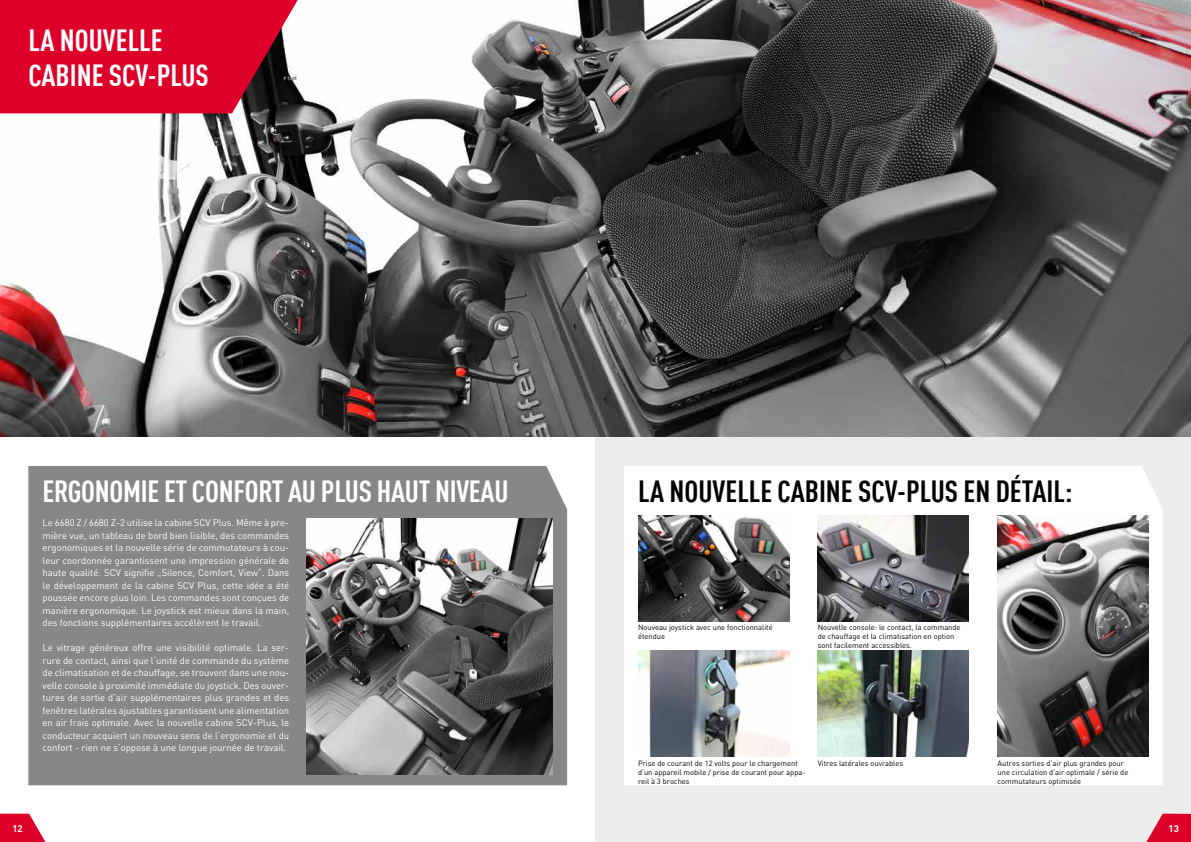
<style>
.page{position:relative;width:1191px;height:842px;background:#fff}
.page>*{position:absolute;margin:0;border:0;box-sizing:border-box;transform-origin:0 0}
.t1{font:700 condensed 30px/34.5px "DIN Offc Pro";letter-spacing:-.01em;color:#fff}
.t2{font:700 condensed 30px "DIN Offc Pro";color:#000}
.t3{font:9.5px/12.5px "DIN Offc Pro";color:#fff;text-align:justify}
.t4{font:700 9.5px "DIN Offc Pro";color:#fff}
.t5{font:7.5px/9px "DIN Offc Pro";color:#000}
</style>
<div class="page">
<svg style="left:0;top:814px;width:45px;height:28px"></svg>
<div style="left:595px;top:0;width:596px;height:842px;background:#ececec"></div>
<div style="left:624px;top:466px;width:538px;height:319px;background:#fff"></div>
<div style="left:28px;top:466px;width:539px;height:319px;background:#868786"></div>
<svg style="left:1146px;top:814px;width:45px;height:28px"></svg>
<img style="left:0;top:0;width:1191px;height:437px">
<svg style="left:0;top:0;width:298px;height:113px;background:#cd082d"></svg>
<img style="left:818px;top:515px;width:151px;height:106px">
<img style="left:818px;top:651px;width:151px;height:106px">
<img style="left:638px;top:651px;width:151px;height:106px">
<img style="left:638px;top:515px;width:151px;height:106px">
<img style="left:306px;top:519px;width:247px;height:255px">
<img style="left:997px;top:515px;width:151px;height:242px">
<h1 class="t1" style="left:28px;top:21px;width:182px">LA NOUVELLE<br>CABINE SCV-PLUS</h1>
<h1 class="t1" style="left:43px;top:472px;width:467px">ERGONOMIE ET CONFORT AU PLUS HAUT NIVEAU</h1>
<p class="t3" style="left:43px;top:516px;width:248px">Le 6680 Z / 6680 Z-2 utilise la cabine SCV Plus. Même à pre&shy;mière vue, un tableau de bord bien lisible, des commandes ergonomiques et la nouvelle série de commutateurs à cou&shy;leur coordonnée garantissent une impression générale de haute qualité. SCV signifie „Silence, Comfort, View“. Dans le développement de la cabine SCV Plus, cette idée a été poussée encore plus loin. Les commandes sont conçues de manière ergonomique. Le joystick est mieux dans la main, des fonctions supplémentaires accélèrent le travail.</p>
<p class="t3" style="left:43px;top:641px;width:248px">Le vitrage généreux offre une visibilité optimale. La ser&shy;rure de contact, ainsi que l‘unité de commande du système de climatisation et de chauffage, se trouvent dans une nou&shy;velle console à proximité immédiate du joystick. Des ouver&shy;tures de sortie d‘air supplémentaires plus grandes et des fenêtres latérales ajustables garantissent une alimentation en air frais optimale. Avec la nouvelle cabine SCV-Plus, le conducteur acquiert un nouveau sens de l‘ergonomie et du confort - rien ne s‘oppose à une longue journée de travail.</p>
<h1 class="t2" style="left:638px;top:469px;width:436px">LA NOUVELLE CABINE SCV-PLUS EN DÉTAIL:</h1>
<p class="t5" style="left:638px;top:623px;width:136px">Nouveau joystick avec une fonctionnalité étendue</p>
<p class="t5" style="left:818px;top:623px;width:144px">Nouvelle console: le contact, la commande de chauffage et la climatisation en option sont facilement accessibles.</p>
<p class="t5" style="left:638px;top:758px;width:161px">Prise de courant de 12 volts pour le chargement</p>
<p class="t5" style="left:818px;top:758px;width:87px">Vitres latérales ouvrables</p>
<p class="t5" style="left:638px;top:767px;width:169px">d‘un appareil mobile / prise de courant pour appa&shy;reil à 3 broches</p>
<p class="t5" style="left:997px;top:758px;width:132px">Autres sorties d‘air plus grandes pour une circulation d‘air optimale / série de commutateurs optimisée</p>
<p class="t4" style="left:12px;top:821px;width:12px">12</p>
<p class="t3" style="left:1168px;top:822px;width:11px">13</p>
</div>
